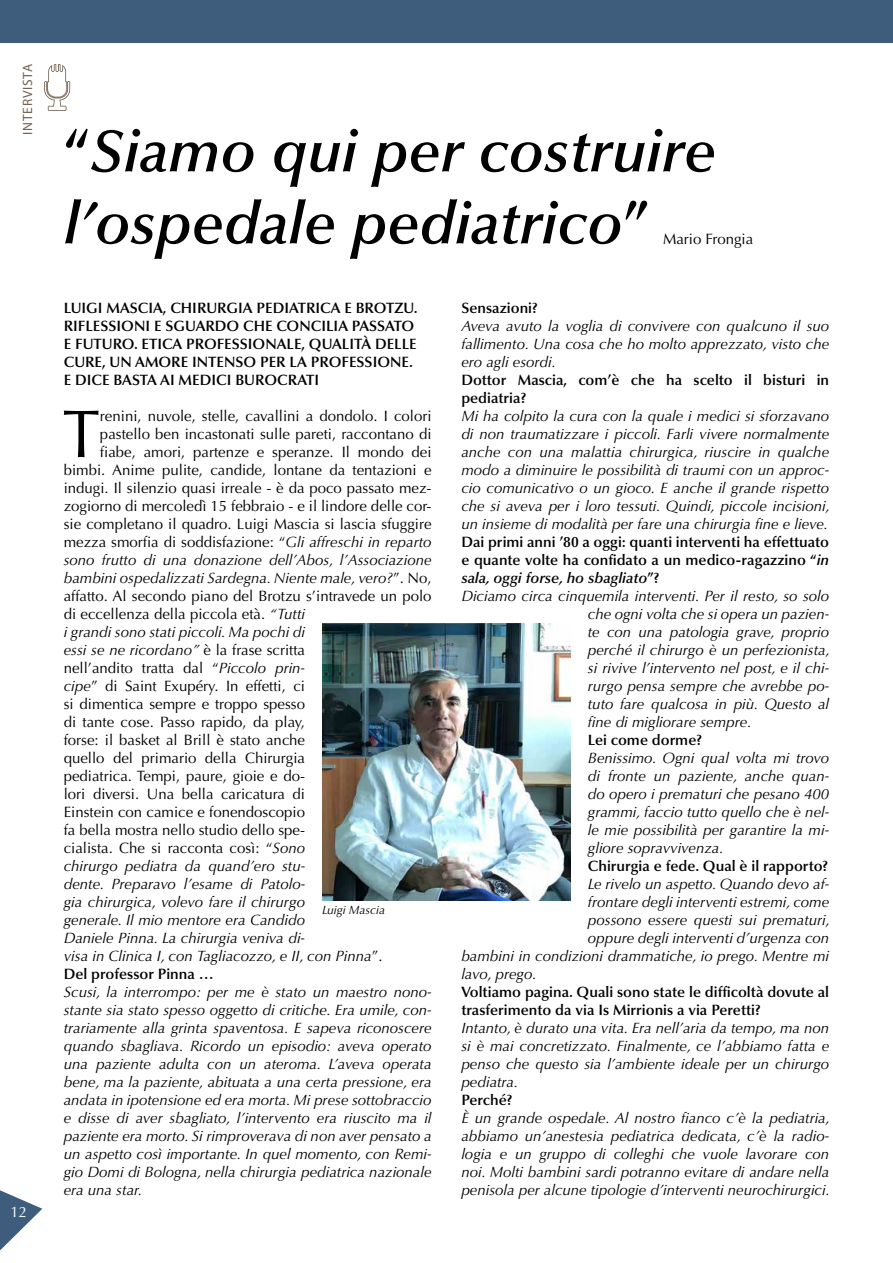
<style>
.page{position:relative;width:893px;height:1263px;background:#fff}
.page>*{position:absolute;margin:0;border:0;box-sizing:border-box;transform-origin:0 0}
.t1{font:67.5px "Optima LT Std";color:#000}
.t2{font:italic 600 60px/72px "Optima LT Std";color:#000}
.t3{font:italic 15px/18px "Optima LT Std";color:#000;text-align:justify}
.t4{font:15px "Optima LT Std";color:#000}
.t5{font:600 15px/18px "Optima LT Std";color:#000}
.t6{font:italic 600 15px "Optima LT Std";color:#000}
.t7{font:15px "Optima LT Std";color:#fff}
.t8{font:13.5px "Myriad Pro";letter-spacing:.05em;color:#736052}
.t9{font:italic 12px "Optima LT Std";color:#000}
.s1{font-style:normal}
.s2{font-style:italic}
</style>
<div class="page">
<div style="left:0;top:0;width:893px;height:43px;background:#3e5d7c"></div>
<svg style="left:0;top:1190px;width:42px;height:61px"></svg>
<img style="left:322px;top:623px;width:249px;height:278px">
<svg style="left:44px;top:64px;width:26px;height:47px"></svg>
<p class="t8" style="left:19px;top:135px;width:72px;rotate:-90deg">INTERVISTA</p>
<p class="t7" style="left:10px;top:1203px;width:18px">12</p>
<h2 class="t2" style="left:64px;top:116px;width:654px"><span class="s1">“</span>Siamo qui per costruire l’ospedale pediatrico<span class="s1">”</span></h2>
<p class="t4" style="left:663px;top:230px;width:92px">Mario Frongia</p>
<p class="t5" style="left:64px;top:299px;width:355px">LUIGI MASCIA, CHIRURGIA PEDIATRICA E BROTZU.<br>RIFLESSIONI E SGUARDO CHE CONCILIA PASSATO E FUTURO. ETICA PROFESSIONALE, QUALITÀ DELLE CURE, UN AMORE INTENSO PER LA PROFESSIONE.<br>E DICE BASTA AI MEDICI BUROCRATI</p>
<h1 class="t1" style="left:62px;top:395px;width:39px">T</h1>
<p class="t4" style="left:100px;top:407px;width:333px">renini, nuvole, stelle, cavallini a dondolo. I colori</p>
<p class="t4" style="left:100px;top:425px;width:333px">pastello ben incastonati sulle pareti, raccontano di</p>
<p class="t4" style="left:100px;top:443px;width:333px">fiabe, amori, partenze e speranze. Il mondo dei</p>
<p class="t4" style="left:64px;top:461px;width:369px">bimbi. Anime pulite, candide, lontane da tentazioni e</p>
<p class="t4" style="left:64px;top:479px;width:369px">indugi. Il silenzio quasi irreale - è da poco passato mez-</p>
<p class="t4" style="left:64px;top:497px;width:369px">zogiorno di mercoledì 15 febbraio - e il lindore delle cor-</p>
<p class="t4" style="left:64px;top:515px;width:369px">sie completano il quadro. Luigi Mascia si lascia sfuggire</p>
<p class="t4" style="left:64px;top:533px;width:369px">mezza smorfia di soddisfazione: “<span class="s2">Gli affreschi in reparto</span></p>
<p class="t3" style="left:64px;top:551px;width:369px">sono frutto di una donazione dell’Abos, l’Associazione</p>
<p class="t3" style="left:64px;top:569px;width:369px">bambini ospedalizzati Sardegna. Niente male, vero?<span class="s1">”. No,</span></p>
<p class="t4" style="left:64px;top:587px;width:369px">affatto. Al secondo piano del Brotzu s’intravede un polo</p>
<p class="t4" style="left:64px;top:605px;width:243px">di eccellenza della piccola età. <span class="s2">“Tutti</span></p>
<p class="t3" style="left:64px;top:623px;width:243px">i grandi sono stati piccoli. Ma pochi di</p>
<p class="t3" style="left:64px;top:641px;width:243px">essi se ne ricordano” <span class="s1">è la frase scritta</span></p>
<p class="t4" style="left:64px;top:659px;width:243px">nell’andito tratta dal “<span class="s2">Piccolo prin-</span></p>
<p class="t4" style="left:64px;top:677px;width:243px"><span class="s2">cipe</span>” di Saint Exupéry. In effetti, ci</p>
<p class="t4" style="left:64px;top:695px;width:243px">si dimentica sempre e troppo spesso</p>
<p class="t4" style="left:64px;top:713px;width:243px">di tante cose. Passo rapido, da play,</p>
<p class="t4" style="left:64px;top:731px;width:243px">forse: il basket al Brill è stato anche</p>
<p class="t4" style="left:64px;top:749px;width:243px">quello del primario della Chirurgia</p>
<p class="t4" style="left:64px;top:767px;width:243px">pediatrica. Tempi, paure, gioie e do-</p>
<p class="t4" style="left:64px;top:785px;width:243px">lori diversi. Una bella caricatura di</p>
<p class="t4" style="left:64px;top:803px;width:243px">Einstein con camice e fonendoscopio</p>
<p class="t4" style="left:64px;top:821px;width:243px">fa bella mostra nello studio dello spe-</p>
<p class="t4" style="left:64px;top:839px;width:243px">cialista. Che si racconta così: “<span class="s2">Sono</span></p>
<p class="t3" style="left:64px;top:857px;width:243px">chirurgo pediatra da quand’ero stu-</p>
<p class="t3" style="left:64px;top:875px;width:243px">dente. Preparavo l’esame di Patolo-</p>
<p class="t3" style="left:64px;top:893px;width:243px">gia chirurgica, volevo fare il chirurgo</p>
<p class="t3" style="left:64px;top:911px;width:243px">generale. Il mio mentore era Candido</p>
<p class="t3" style="left:64px;top:929px;width:243px">Daniele Pinna. La chirurgia veniva di-</p>
<p class="t3" style="left:64px;top:947px;width:320px">visa in Clinica I, con Tagliacozzo, e II, con Pinna<span class="s1">”.</span></p>
<p class="t5" style="left:64px;top:965px;width:152px">Del professor Pinna …</p>
<p class="t3" style="left:64px;top:983px;width:369px">Scusi, la interrompo: per me è stato un maestro nono&shy;stante sia stato spesso oggetto di critiche. Era umile, con&shy;trariamente alla grinta spaventosa. E sapeva riconoscere quando sbagliava. Ricordo un episodio: aveva operato una paziente adulta con un ateroma. L’aveva operata bene, ma la paziente, abituata a una certa pressione, era andata in ipotensione ed era morta. Mi prese sottobraccio e disse di aver sbagliato, l’intervento era riuscito ma il paziente era morto. Si rimproverava di non aver pensato a un aspetto così importante. In quel momento, con Remi&shy;gio Domi di Bologna, nella chirurgia pediatrica nazionale era una star.</p>
<p class="t9" style="left:322px;top:903px;width:65px">Luigi Mascia</p>
<p class="t5" style="left:461px;top:299px;width:78px">Sensazioni?</p>
<p class="t3" style="left:461px;top:317px;width:369px">Aveva avuto la voglia di convivere con qualcuno il suo fallimento. Una cosa che ho molto apprezzato, visto che ero agli esordi.</p>
<p class="t5" style="left:461px;top:371px;width:369px">Dottor Mascia, com’è che ha scelto il bisturi in pediatria?</p>
<p class="t3" style="left:461px;top:407px;width:370px">Mi ha colpito la cura con la quale i medici si sforzavano di non traumatizzare i piccoli. Farli vivere normalmente anche con una malattia chirurgica, riuscire in qualche modo a diminuire le possibilità di traumi con un approc&shy;cio comunicativo o un gioco. E anche il grande rispetto che si aveva per i loro tessuti. Quindi, piccole incisioni, un insieme di modalità per fare una chirurgia fine e lieve.</p>
<p class="t5" style="left:461px;top:533px;width:369px">Dai primi anni ’80 a oggi: quanti interventi ha effettuato</p>
<p class="t5" style="left:461px;top:551px;width:369px">e quante volte ha confidato a un medico-ragazzino “<span class="s2">in</span></p>
<p class="t6" style="left:461px;top:569px;width:200px">sala, oggi forse, ho sbagliato<span class="s1">”?</span></p>
<p class="t3" style="left:461px;top:587px;width:369px">Diciamo circa cinquemila interventi. Per il resto, so solo</p>
<p class="t3" style="left:588px;top:605px;width:243px">che ogni volta che si opera un pazien-</p>
<p class="t3" style="left:588px;top:623px;width:243px">te con una patologia grave, proprio</p>
<p class="t3" style="left:588px;top:641px;width:244px">perché il chirurgo è un perfezionista,</p>
<p class="t3" style="left:588px;top:659px;width:243px">si rivive l’intervento nel post, e il chi-</p>
<p class="t3" style="left:588px;top:677px;width:243px">rurgo pensa sempre che avrebbe po-</p>
<p class="t3" style="left:588px;top:695px;width:243px">tuto fare qualcosa in più. Questo al</p>
<p class="t3" style="left:588px;top:713px;width:165px">fine di migliorare sempre.</p>
<p class="t5" style="left:588px;top:731px;width:116px">Lei come dorme?</p>
<p class="t3" style="left:588px;top:749px;width:243px">Benissimo. Ogni qual volta mi trovo di fronte un paziente, anche quan&shy;do opero i prematuri che pesano 400 grammi, faccio tutto quello che è nel&shy;le mie possibilità per garantire la mi&shy;gliore sopravvivenza.</p>
<p class="t5" style="left:588px;top:857px;width:242px">Chirurgia e fede. Qual è il rapporto?</p>
<p class="t3" style="left:588px;top:875px;width:243px">Le rivelo un aspetto. Quando devo af-</p>
<p class="t3" style="left:588px;top:893px;width:243px">frontare degli interventi estremi, come</p>
<p class="t3" style="left:588px;top:911px;width:244px">possono essere questi sui prematuri,</p>
<p class="t3" style="left:588px;top:929px;width:243px">oppure degli interventi d’urgenza con</p>
<p class="t3" style="left:461px;top:947px;width:369px">bambini in condizioni drammatiche, io prego. Mentre mi</p>
<p class="t3" style="left:461px;top:965px;width:77px">lavo, prego.</p>
<p class="t5" style="left:461px;top:983px;width:369px">Voltiamo pagina. Quali sono state le difficoltà dovute al trasferimento da via Is Mirrionis a via Peretti?</p>
<p class="t3" style="left:461px;top:1019px;width:369px">Intanto, è durato una vita. Era nell’aria da tempo, ma non si è mai concretizzato. Finalmente, ce l’abbiamo fatta e penso che questo sia l’ambiente ideale per un chirurgo pediatra.</p>
<p class="t5" style="left:461px;top:1091px;width:53px">Perché?</p>
<p class="t3" style="left:461px;top:1109px;width:370px">È un grande ospedale. Al nostro fianco c’è la pediatria, abbiamo un’anestesia pediatrica dedicata, c’è la radio&shy;logia e un gruppo di colleghi che vuole lavorare con noi. Molti bambini sardi potranno evitare di andare nella penisola per alcune tipologie d’interventi neurochirurgici.</p>
</div>
